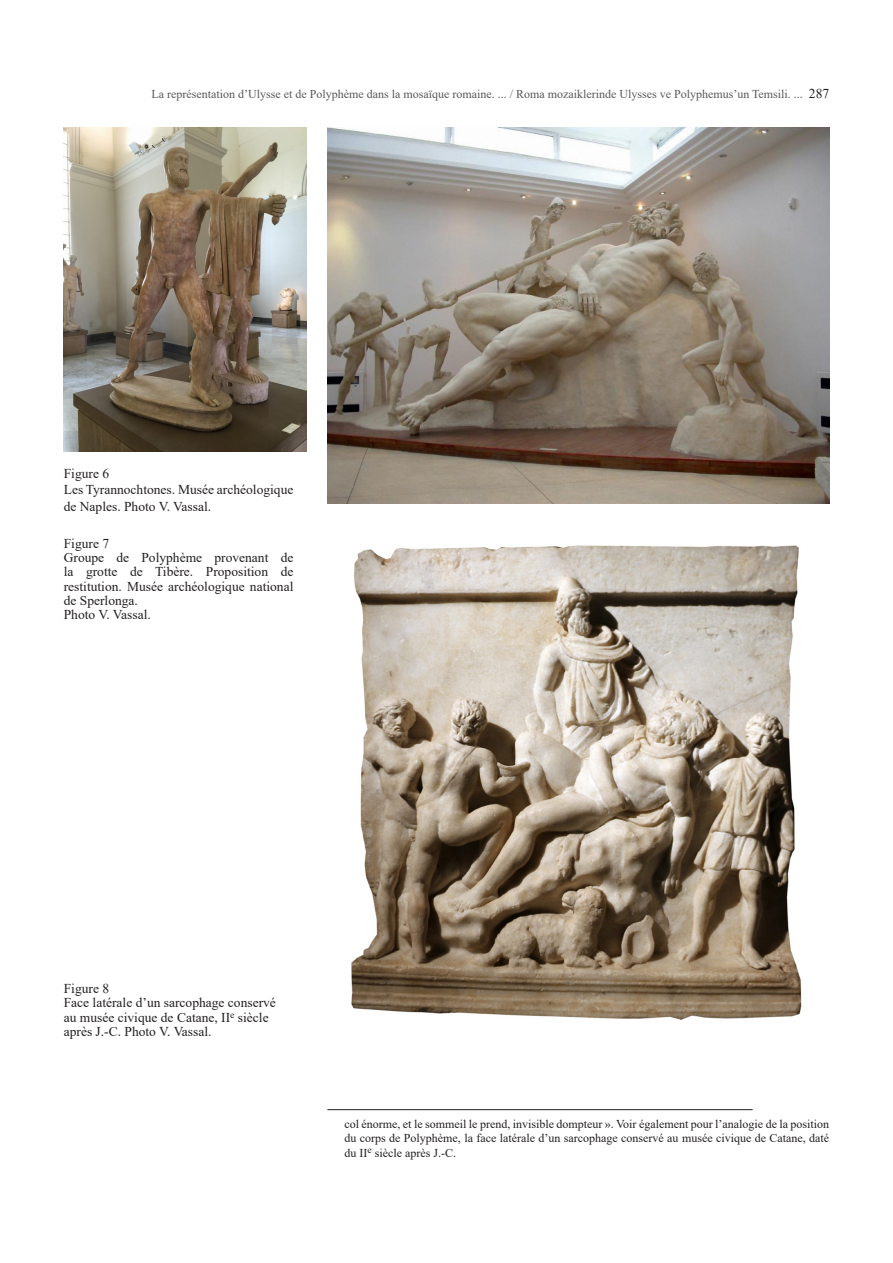
<style>
.page{position:relative;width:893px;height:1263px;background:#fff}
.page>*{position:absolute;margin:0;border:0;box-sizing:border-box;transform-origin:0 0}
.JMR_Resimaltı{font:13.5px/14.2px "Times New Roman";color:#231f20}
.t1{font:12px/14.2px "Times New Roman";color:#231f20;text-align:justify}
.JMR_Sayfa_Üst_Başlık{font:12px "Times New Roman";color:#57585a}
.s1{font-size:13.5px;color:#231f20}
</style>
<div class="page">
<hr style="left:327px;top:1109px;width:426px;height:1px;background:#231f20">
<img style="left:64px;top:128px;width:243px;height:323px">
<img style="left:327px;top:128px;width:502px;height:376px">
<img style="left:351px;top:545px;width:451px;height:475px">
<p class="JMR_Sayfa_Üst_Başlık" style="left:151px;top:85px;width:679px">La représentation d’Ulysse et de Polyphème dans la mosaïque romaine. ... / Roma mozaiklerinde Ulysses ve Polyphemus’un Temsili. ... <span class="s1">287</span></p>
<p class="JMR_Resimaltı" style="left:64px;top:465px;width:47px">Figure 6</p>
<p class="JMR_Resimaltı" style="left:64px;top:481px;width:231px;line-height:16.5px">Les Tyrannochtones. Musée archéologique de Naples. Photo V. Vassal.</p>
<p class="JMR_Resimaltı" style="left:64px;top:536px;width:47px">Figure 7</p>
<p class="JMR_Resimaltı" style="left:64px;top:550px;width:231px;text-align:justify">Groupe de Polyphème provenant de la grotte de Tibère. Proposition de restitution. Musée archéologique national de Sperlonga.</p>
<p class="JMR_Resimaltı" style="left:64px;top:607px;width:89px">Photo V. Vassal.</p>
<p class="JMR_Resimaltı" style="left:64px;top:981px;width:47px">Figure 8</p>
<p class="JMR_Resimaltı" style="left:64px;top:995px;width:214px">Face latérale d’un sarcophage conservé au musée civique de Catane, II<sup>e</sup> siècle après J.-C. Photo V. Vassal.</p>
<p class="t1" style="left:344px;top:1117px;width:486px">col énorme, et le sommeil le prend, invisible dompteur ». Voir également pour l’analogie de la position du corps de Polyphème, la face latérale d’un sarcophage conservé au musée civique de Catane, daté du II<sup>e</sup> siècle après J.-C.</p>
</div>
